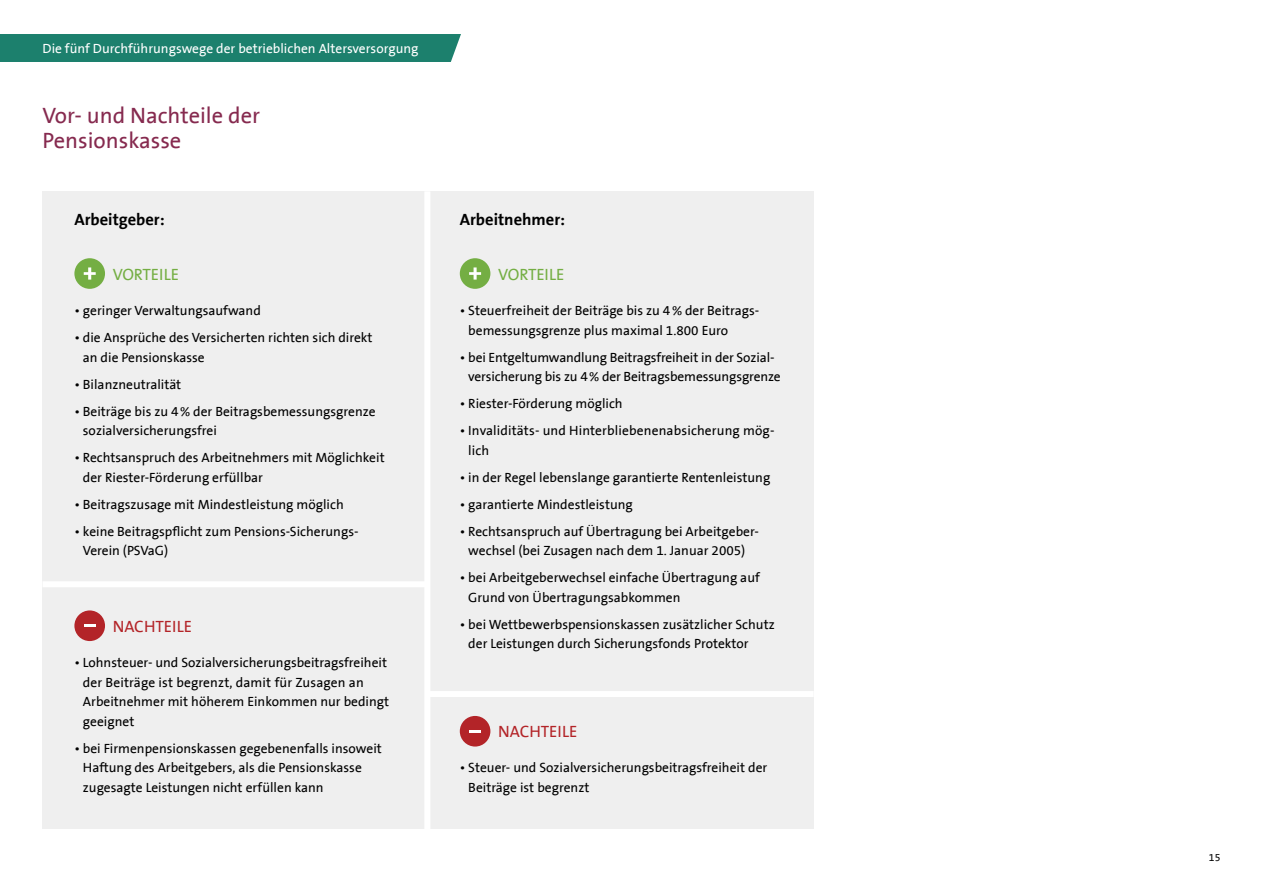
<style>
.page{position:relative;width:1263px;height:893px;background:#fff}
.page>*{position:absolute;margin:0;border:0;box-sizing:border-box;transform-origin:0 0}
.t1{font:22.5px/25.5px "GDV The Sans";color:#862a4f}
.t2{font:300 16.5px "GDV The Sans";color:#000}
.t3{font:16.5px "GDV The Sans";color:#b32428}
.t4{font:16.5px "GDV The Sans";color:#74ae43}
.t5{font:13.5px/19.5px "GDV The Sans";color:#000}
.t6{font:13.5px "GDV The Sans";color:#fff}
.t7{font:10.5px "GDV The Sans";color:#000}
</style>
<div class="page">
<div style="left:0;top:34px;width:461px;height:28px;background:#1c806d"></div>
<div style="left:43px;top:191px;width:771px;height:638px;background:#efefef"></div>
<div style="left:74px;top:610px;width:31px;height:31px;background:#b32428;border-radius:50%"></div>
<svg style="left:84px;top:624px;width:12px;height:3px"></svg>
<div style="left:424px;top:191px;width:6px;height:638px;background:#fff"></div>
<div style="left:428px;top:691px;width:386px;height:6px;background:#fff"></div>
<div style="left:43px;top:581px;width:385px;height:6px;background:#fff"></div>
<div style="left:74px;top:258px;width:31px;height:31px;background:#74ae43;border-radius:50%"></div>
<svg style="left:84px;top:267px;width:12px;height:13px"></svg>
<div style="left:460px;top:258px;width:30px;height:31px;background:#74ae43;border-radius:50%"></div>
<svg style="left:469px;top:267px;width:12px;height:13px"></svg>
<div style="left:460px;top:716px;width:30px;height:30px;background:#b32428;border-radius:50%"></div>
<svg style="left:469px;top:730px;width:12px;height:3px"></svg>
<p class="t6" style="left:43px;top:41px;width:377px">Die fünf Durchführungswege der betrieblichen Altersversorgung</p>
<h1 class="t1" style="left:43px;top:103px;width:219px">Vor- und Nachteile der<br>Pensionskasse</h1>
<p class="t2" style="left:74px;top:210px;width:92px">Arbeitgeber:</p>
<p class="t2" style="left:460px;top:210px;width:107px">Arbeitnehmer:</p>
<p class="t4" style="left:113px;top:265px;width:68px">VORTEILE</p>
<p class="t5" style="left:74px;top:301px;width:188px">• geringer Verwaltungsaufwand</p>
<p class="t5" style="left:83px;top:328px;width:291px;text-indent:-9px">• die Ansprüche des Versicherten richten sich direkt an die Pensionskasse</p>
<p class="t5" style="left:74px;top:375px;width:108px">• Bilanzneutralität</p>
<p class="t5" style="left:83px;top:402px;width:294px;text-indent:-9px">• Beiträge bis zu 4% der Beitragsbemessungsgrenze sozialversicherungsfrei</p>
<p class="t5" style="left:83px;top:448px;width:303px;text-indent:-9px">• Rechtsanspruch des Arbeitnehmers mit Möglichkeit der Riester-Förderung erfüllbar</p>
<p class="t5" style="left:74px;top:495px;width:271px">• Beitragszusage mit Mindestleistung möglich</p>
<p class="t5" style="left:83px;top:522px;width:276px;text-indent:-9px">• keine Beitragspflicht zum Pensions-Sicherungs-<br>Verein (PSVaG)</p>
<p class="t4" style="left:498px;top:265px;width:68px">VORTEILE</p>
<p class="t5" style="left:468px;top:301px;width:291px;text-indent:-9px">• Steuerfreiheit der Beiträge bis zu 4% der Beitrags&shy;bemessungsgrenze plus maximal 1.800 Euro</p>
<p class="t5" style="left:468px;top:348px;width:314px;text-indent:-9px">• bei Entgeltumwandlung Beitragsfreiheit in der Sozial&shy;versicherung bis zu 4% der Beitragsbemessungsgrenze</p>
<p class="t5" style="left:460px;top:394px;width:164px">• Riester-Förderung möglich</p>
<p class="t5" style="left:468px;top:421px;width:308px;text-indent:-9px">• Invaliditäts- und Hinterbliebenenabsicherung mög&shy;lich</p>
<p class="t5" style="left:460px;top:468px;width:312px">• in der Regel lebenslange garantierte Rentenleistung</p>
<p class="t5" style="left:460px;top:495px;width:175px">• garantierte Mindestleistung</p>
<p class="t5" style="left:460px;top:522px;width:299px;text-align:center">• Rechtsanspruch auf Übertragung bei Arbeitgeber&shy;wechsel (bei Zusagen nach dem 1. Januar 2005)</p>
<p class="t5" style="left:468px;top:568px;width:293px;text-indent:-9px">• bei Arbeitgeberwechsel einfache Übertragung auf<br>Grund von Übertragungsabkommen</p>
<p class="t5" style="left:468px;top:615px;width:308px;text-indent:-9px">• bei Wettbewerbspensionskassen zusätzlicher Schutz der Leistungen durch Sicherungsfonds Protektor</p>
<p class="t3" style="left:113px;top:617px;width:81px">NACHTEILE</p>
<p class="t5" style="left:83px;top:653px;width:308px;text-indent:-9px">• Lohnsteuer- und Sozialversicherungsbeitragsfreiheit der Beiträge ist begrenzt, damit für Zusagen an Arbeitnehmer mit höherem Einkommen nur bedingt geeignet</p>
<p class="t5" style="left:83px;top:739px;width:301px;text-indent:-9px">• bei Firmenpensionskassen gegebenenfalls insoweit<br>Haftung des Arbeitgebers, als die Pensionskasse zugesagte Leistungen nicht erfüllen kann</p>
<p class="t3" style="left:498px;top:722px;width:81px">NACHTEILE</p>
<p class="t5" style="left:468px;top:758px;width:301px;text-indent:-9px">• Steuer- und Sozialversicherungsbeitragsfreiheit der<br>Beiträge ist begrenzt</p>
<p class="t7" style="left:1209px;top:852px;width:13px">15</p>
</div>
